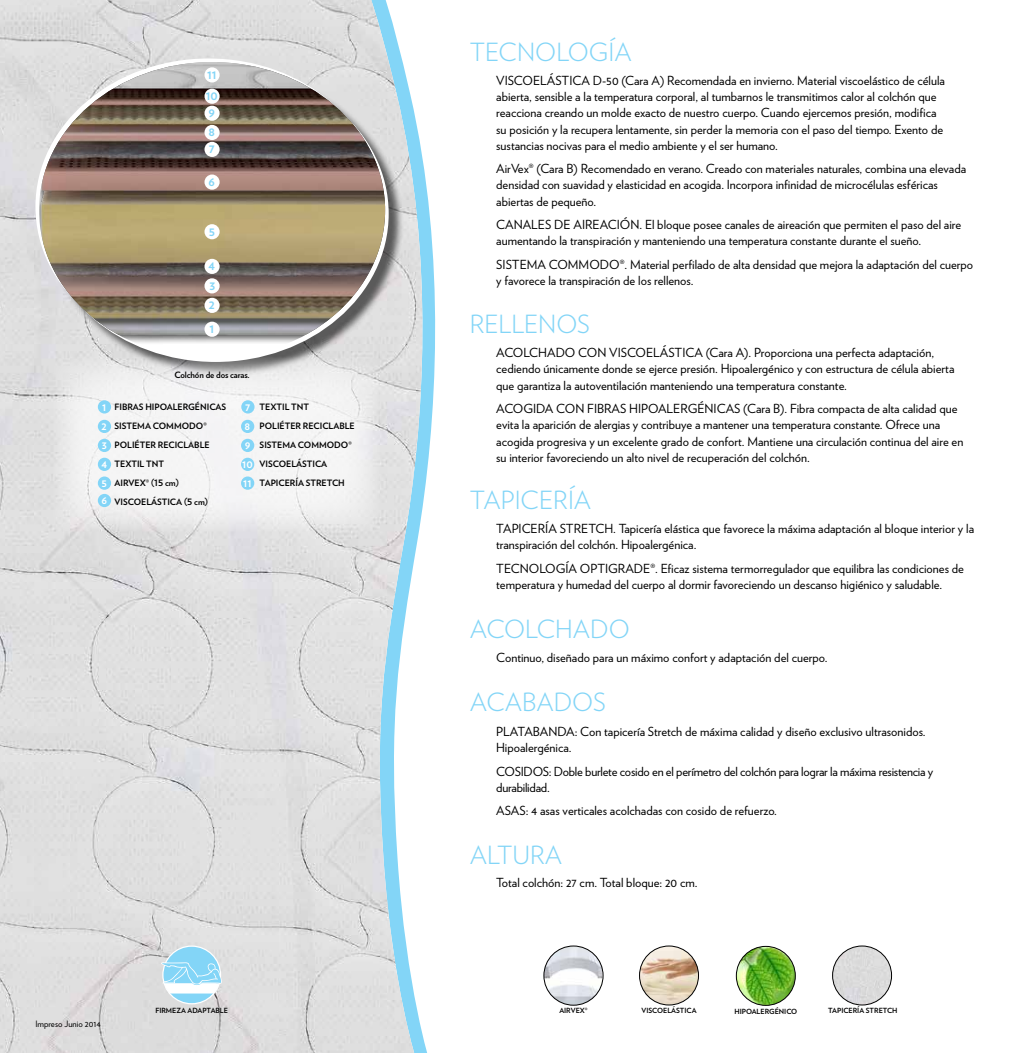
<style>
.page{position:relative;width:1028px;height:1053px;background:#fff}
.page>*{position:absolute;margin:0;border:0;box-sizing:border-box;transform-origin:0 0}
.t1{font:300 25px "Verlag";color:#83d5f7}
.t2{font:700 12.88px "Verlag";color:#83d5f7}
.t3{font:12.5px/16.2px "Verlag";color:#000}
.t4{font:12.5px/16.2px "Verlag";letter-spacing:-.02em;color:#000}
.t5{font:700 11.25px/19px "Verlag";color:#fff;text-align:justify}
.t6{font:700 8.75px/19.1px "Verlag";color:#000}
.t7{font:8.75px "Verlag";color:#000}
.t8{font:700 7.12px "Verlag";color:#000}
</style>
<div class="page">
<svg style="left:424px;top:169px;width:11px;height:883px"></svg>
<img style="left:0;top:0;width:424px;height:1052px">
<div style="left:44px;top:67px;width:360px;height:310px;background:#000;opacity:.6"></div>
<img style="left:39px;top:62px;width:346px;height:279px">
<div style="left:163px;top:946px;width:57px;height:57px;background:#83d5f7;border-radius:50%"></div>
<svg style="left:161px;top:962px;width:61px;height:31px"></svg>
<svg style="left:53px;top:356px;width:326px;height:175px;fill:#f3f3f3"></svg>
<div style="left:98px;top:400px;width:13px;height:13px;background:#83d5f7;border-radius:50%"></div>
<div style="left:98px;top:420px;width:13px;height:13px;background:#83d5f7;border-radius:50%"></div>
<div style="left:98px;top:439px;width:13px;height:13px;background:#83d5f7;border-radius:50%"></div>
<div style="left:98px;top:457px;width:13px;height:14px;background:#83d5f7;border-radius:50%"></div>
<div style="left:98px;top:476px;width:13px;height:13px;background:#83d5f7;border-radius:50%"></div>
<div style="left:98px;top:494px;width:13px;height:13px;background:#83d5f7;border-radius:50%"></div>
<div style="left:241px;top:400px;width:13px;height:13px;background:#83d5f7;border-radius:50%"></div>
<div style="left:241px;top:420px;width:13px;height:13px;background:#83d5f7;border-radius:50%"></div>
<div style="left:241px;top:439px;width:13px;height:13px;background:#83d5f7;border-radius:50%"></div>
<div style="left:241px;top:457px;width:13px;height:14px;background:#83d5f7;border-radius:50%"></div>
<div style="left:241px;top:476px;width:13px;height:13px;background:#83d5f7;border-radius:50%"></div>
<div style="left:204px;top:321px;width:16px;height:16px;background:#fff;border-radius:50%"></div>
<div style="left:204px;top:298px;width:16px;height:15px;background:#fff;border-radius:50%"></div>
<div style="left:204px;top:278px;width:16px;height:15px;background:#fff;border-radius:50%"></div>
<div style="left:204px;top:259px;width:16px;height:15px;background:#fff;border-radius:50%"></div>
<div style="left:204px;top:224px;width:16px;height:15px;background:#fff;border-radius:50%"></div>
<div style="left:204px;top:174px;width:16px;height:16px;background:#fff;border-radius:50%"></div>
<div style="left:204px;top:142px;width:16px;height:15px;background:#fff;border-radius:50%"></div>
<div style="left:204px;top:125px;width:16px;height:15px;background:#fff;border-radius:50%"></div>
<div style="left:204px;top:106px;width:16px;height:15px;background:#fff;border-radius:50%"></div>
<div style="left:204px;top:89px;width:16px;height:15px;background:#fff;border-radius:50%"></div>
<div style="left:204px;top:67px;width:16px;height:15px;background:#fff;border-radius:50%"></div>
<img style="left:736px;top:946px;width:59px;height:59px;border-radius:29px">
<div style="left:736px;top:946px;width:59px;height:59px;border:1px solid #000;border-radius:50%"></div>
<img style="left:544px;top:946px;width:58px;height:59px">
<div style="left:543px;top:945px;width:60px;height:60px;border:1px solid #000;border-radius:50%"></div>
<img style="left:639px;top:945px;width:59px;height:59px;border-radius:29px">
<div style="left:639px;top:945px;width:59px;height:60px;border:1px solid #000;border-radius:50%"></div>
<img style="left:832px;top:945px;width:59px;height:59px;border-radius:29px">
<div style="left:832px;top:945px;width:59px;height:60px;border:1px solid #000;border-radius:50%"></div>
<p class="t2" style="left:207px;top:64px;width:11px">11</p>
<p class="t2" style="left:206px;top:85px;width:14px">10</p>
<p class="t2" style="left:209px;top:102px;width:8px">9</p>
<p class="t2" style="left:208px;top:121px;width:8px">8</p>
<p class="t2" style="left:209px;top:138px;width:7px">7</p>
<p class="t2" style="left:209px;top:171px;width:8px">6</p>
<p class="t2" style="left:209px;top:221px;width:8px">5</p>
<p class="t2" style="left:208px;top:255px;width:8px">4</p>
<p class="t2" style="left:209px;top:275px;width:7px">3</p>
<p class="t2" style="left:209px;top:294px;width:7px">2</p>
<p class="t2" style="left:209px;top:318px;width:6px">1</p>
<p class="t6" style="left:174px;top:365px;width:77px">COLCHÓN DE DOS CARAS.</p>
<p class="t6" style="left:115px;top:396px;width:113px">FIBRAS HIPOALERGÉNICAS<br>SISTEMA</p>
<p class="t5" style="left:101px;top:396px;width:7px">1<br>2<br>3<br>4<br>5</p>
<p class="t5" style="left:101px;top:490px;width:7px">6</p>
<p class="t6" style="left:153px;top:415px;width:15px">COMMODO</p>
<p class="t6" style="left:203px;top:415px;width:5px">®</p>
<p class="t6" style="left:115px;top:434px;width:12px">POLIÉTER</p>
<p class="t6" style="left:158px;top:434px;width:7px">RECICLA</p>
<p class="t6" style="left:194px;top:434px;width:11px">BLE</p>
<p class="t6" style="left:115px;top:453px;width:66px">TEXTIL TNT<br>AIRVEX® (15 CM)<br>VISCOELÁSTICA</p>
<p class="t6" style="left:184px;top:492px;width:25px">(5 CM)</p>
<p class="t6" style="left:260px;top:396px;width:51px">TEXTIL TNT<br>POLIÉTER</p>
<p class="t5" style="left:242px;top:396px;width:12px;text-align:left">7<br>8<br>9<br>10<br>11</p>
<p class="t6" style="left:303px;top:415px;width:7px">RECICLA</p>
<p class="t6" style="left:339px;top:415px;width:11px">BLE</p>
<p class="t6" style="left:260px;top:434px;width:11px">SISTEMA</p>
<p class="t6" style="left:298px;top:434px;width:15px">COMMODO</p>
<p class="t6" style="left:348px;top:434px;width:5px">®</p>
<p class="t6" style="left:260px;top:453px;width:13px">VISCOELÁSTICA<br>TAPICER</p>
<p class="t6" style="left:295px;top:472px;width:51px">ÍA STRETCH</p>
<p class="t7" style="left:35px;top:1016px;width:67px">Impreso Junio 2014</p>
<p class="t8" style="left:155px;top:1004px;width:74px">FIRMEZA ADAPTABLE</p>
<h1 class="t1" style="left:469px;top:34px;width:34px">TECNOLO</h1>
<h1 class="t1" style="left:589px;top:34px;width:31px">GÍA</h1>
<p class="t3" style="left:496px;top:72px;width:17px">VISCOELÁSTIC</p>
<p class="t3" style="left:496px;top:72px;width:450px;text-indent:85px">A D-50 (Cara A) Recomendada en invierno. Material viscoelástico de célula abierta, sensible a la temperatura corporal, al tumbarnos le transmitimos calor al colchón que reacciona creando un molde exacto de nuestro cuerpo. Cuando ejercemos presión, modifica su posición y la recupera lentamente, sin perder la memoria con el paso del tiempo. Exento de sustancias nocivas para el medio ambiente y el ser humano.</p>
<p class="t3" style="left:496px;top:160px;width:471px">AirVex® (Cara B) Recomendado en verano. Creado con materiales naturales, combina una elevada densidad con suavidad y elasticidad en acogida. Incorpora infinidad de microcélulas esféricas abiertas de pequeño.</p>
<p class="t3" style="left:496px;top:216px;width:43px">CANALES</p>
<p class="t3" style="left:554px;top:216px;width:63px">DE AIREACIÓN</p>
<p class="t3" style="left:496px;top:216px;width:466px;text-indent:143px">. El bloque posee canales de aireación que permiten el paso del aire aumentando la transpiración y manteniendo una temperatura constante durante el sueño.</p>
<p class="t3" style="left:496px;top:255px;width:7px">SISTE</p>
<p class="t3" style="left:527px;top:255px;width:74px">MA COMMODO</p>
<p class="t3" style="left:496px;top:255px;width:478px;text-indent:123px">®. Material perfilado de alta densidad que mejora la adaptación del cuerpo y favorece la transpiración de los rellenos.</p>
<h1 class="t1" style="left:469px;top:305px;width:122px">RELLENOS</h1>
<p class="t3" style="left:496px;top:344px;width:18px">ACOLC</p>
<p class="t3" style="left:538px;top:344px;width:50px">HADO CON</p>
<p class="t3" style="left:609px;top:344px;width:17px">VISCOELÁSTIC</p>
<p class="t3" style="left:496px;top:344px;width:459px;text-indent:198px">A (Cara A). Proporciona una perfecta adaptación, cediendo únicamente donde se ejerce presión. Hipoalergénico y con estructura de célula abierta que garantiza la autoventilación manteniendo una temperatura constante.</p>
<p class="t3" style="left:496px;top:400px;width:70px">ACO GIDA CON</p>
<p class="t3" style="left:587px;top:400px;width:7px">FIBR</p>
<p class="t3" style="left:496px;top:400px;width:468px;text-indent:115px">AS HIPOALERGÉNICAS (Cara B). Fibra compacta de alta calidad que evita la aparición de alergias y contribuye a mantener una temperatura constante. Ofrece una acogida progresiva y un excelente grado de confort. Mantiene una circulación continua del aire en su interior favoreciendo un alto nivel de recuperación del colchón.</p>
<h1 class="t1" style="left:469px;top:482px;width:123px">TAPICERÍA</h1>
<p class="t3" style="left:496px;top:519px;width:23px">TAPICER</p>
<p class="t3" style="left:545px;top:519px;width:23px">ÍA STRETC</p>
<p class="t3" style="left:496px;top:519px;width:479px;text-indent:108px">H. Tapicería elástica que favorece la máxima adaptación al bloque interior y la transpiración del colchón. Hipoalergénica.</p>
<p class="t3" style="left:496px;top:559px;width:10px">TECNOLO</p>
<p class="t3" style="left:556px;top:559px;width:32px">GÍA OPTI</p>
<p class="t3" style="left:496px;top:559px;width:469px;text-indent:112px">GRADE®. Eficaz sistema termorregulador que equilibra las condiciones de temperatura y humedad del cuerpo al dormir favoreciendo un descanso higiénico y saludable.</p>
<h1 class="t1" style="left:469px;top:610px;width:162px">ACOLCHADO</h1>
<p class="t3" style="left:496px;top:648px;width:333px">Continuo, diseñado para un máximo confort y adaptación del cuerpo.</p>
<h1 class="t1" style="left:469px;top:684px;width:19px">ACA</h1>
<h1 class="t1" style="left:522px;top:684px;width:33px">BADOS</h1>
<p class="t3" style="left:496px;top:722px;width:431px">PLATABANDA: Con tapicería Stretch de máxima calidad y diseño exclusivo ultrasonidos.<br>Hipoalergénica.</p>
<p class="t3" style="left:496px;top:762px;width:9px">COSIDOS</p>
<p class="t4" style="left:496px;top:762px;width:438px;text-indent:53px">: Doble burlete cosido en el perímetro del colchón para lograr la máxima resistencia y durabilidad.</p>
<p class="t3" style="left:496px;top:801px;width:282px">ASAS: 4 asas verticales acolchadas con cosido de refuerzo.</p>
<h1 class="t1" style="left:469px;top:836px;width:94px">ALTURA</h1>
<p class="t3" style="left:496px;top:873px;width:203px">Total colchón: 27 cm. Total bloque: 20 cm.</p>
<p class="t8" style="left:559px;top:1005px;width:10px">AIRVE</p>
<p class="t8" style="left:580px;top:1005px;width:9px">X®</p>
<p class="t8" style="left:641px;top:1004px;width:57px">VISCOELÁSTICA</p>
<p class="t8" style="left:734px;top:1005px;width:64px">HIPOALERGÉNICO</p>
<p class="t8" style="left:828px;top:1004px;width:71px">TAPICERÍA STRETCH</p>
</div>
